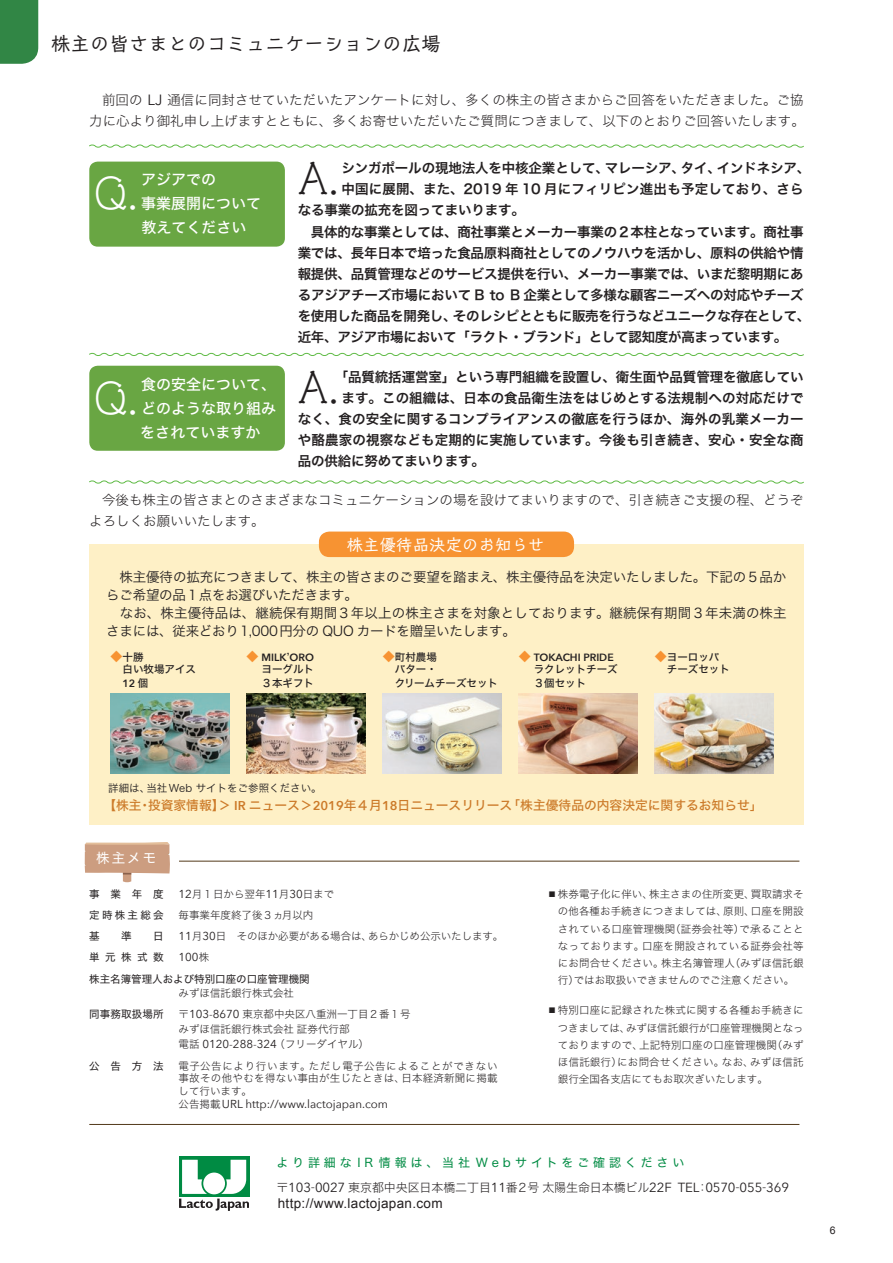
<style>
.page{position:relative;width:893px;height:1263px;background:#fff}
.page>*{position:absolute;margin:0;border:0;box-sizing:border-box;transform-origin:0 0}
.t1{font:300 40.65px "Cinema Letter Std";color:#fff}
.t2{font:300 39.9px "Cinema Letter Std";color:#231f20}
.t3{font:19.5px "Talking Std";color:#231f20}
.t4{font:16.5px "Talking Std";color:#fff}
.t5{font:15px/24px "Hira Kaku Std N W5";color:#fff}
.t6{font:13.5px "Hira Kaku Std N W6";letter-spacing:-.01em;color:#231f20}
.t7{font:13.5px/21px "Hira Kaku Std N W2";color:#231f20;text-align:right}
.t8{font:13.5px/18px "Hira Kaku Std N W3";letter-spacing:-.01em;color:#231f20}
.t9{font:13.5px "Hira Kaku Std N W6";letter-spacing:.015em;color:#231f20}
.t10{font:13.5px "Hira Kaku Std N W6";letter-spacing:.01em;color:#231f20}
.t11{font:13.5px "Arial";letter-spacing:.025em;color:#231f20}
.t12{font:13.5px "Hira Kaku Std N W4";color:#fff}
.t13{font:13.2px "Avenir Next";letter-spacing:-.01em;color:#231f20}
.t14{font:12.75px "Hira Kaku Std N W5";color:#cc7a29}
.t15{font:12px "Hira Kaku Std N W4";letter-spacing:.32em;color:#008b43}
.t16{font:11.55px "Avenir Next";color:#231f20}
.t17{font:10.5px/17.2px "Hira Kaku Std N W2";color:#231f20;text-align:justify}
.t18{font:10.5px/12.1px "Hira Kaku Std N W5";color:#231f20}
.t19{font:10.5px "Hira Kaku Std N W4";letter-spacing:.015em;color:#231f20}
.t20{font:600 10.5px "Avenir Next";color:#231f20}
.t21{font:10.5px "Hira Kaku Std N W3";color:#231f20}
.t22{font:10.5px "Arial";color:#231f20}
.s1{font-family:"Avenir Next";font-size:14.85px}
.s2{font-size:12px;color:#f79332}
.s3{font-family:"Hira Kaku Std N W5";font-weight:400}
.s4{font-family:"Hira Kaku Std N W5";font-weight:400;font-size:12px;color:#f79332}
.s5{font-family:"Avenir Next";font-weight:600}
.s6{font-family:"Avenir Next";font-size:11.55px}
.s7{font-family:"Hira Kaku Std N W2";font-size:10.5px}
.s8{font-size:7.35px}
.s9{font-family:"Hira Kaku Std N W2";font-size:12px}
</style>
<div class="page">
<div style="left:89px;top:162px;width:196px;height:85px;background:#69a643;border-radius:9px"></div>
<div style="left:89px;top:366px;width:196px;height:85px;background:#69a643;border-radius:9px"></div>
<svg style="left:85px;top:842px;width:85px;height:40px"></svg>
<svg style="left:179px;top:1157px;width:70px;height:3px"></svg>
<svg style="left:179px;top:1160px;width:70px;height:51px"></svg>
<svg style="left:201px;top:1171px;width:26px;height:25px"></svg>
<div style="left:203px;top:1172px;width:22px;height:22px;background:#fff;border-radius:50%"></div>
<hr style="left:179px;top:861px;width:620px;height:1px;background:#523919">
<hr style="left:89px;top:1124px;width:710px;height:1px;background:#523919">
<svg style="left:89px;top:352px;width:715px;height:4px"></svg>
<svg style="left:89px;top:144px;width:715px;height:4px"></svg>
<svg style="left:89px;top:480px;width:715px;height:4px"></svg>
<div style="left:89px;top:544px;width:715px;height:281px;background:#fef0c6"></div>
<img style="left:111px;top:693px;width:119px;height:81px">
<img style="left:247px;top:693px;width:119px;height:81px">
<img style="left:383px;top:693px;width:119px;height:81px">
<img style="left:519px;top:693px;width:119px;height:81px">
<img style="left:655px;top:693px;width:119px;height:81px">
<div style="left:319px;top:531px;width:255px;height:26px;background:#f79332;border-radius:10px"></div>
<div style="left:0;top:0;width:38px;height:64px;background:#318645"></div>
<h3 class="t3" style="left:51px;top:29px;width:391px">株主の皆さまとのコミュニケーションの広場</h3>
<p class="t7" style="left:89px;top:90px;width:717px">前回の <span class="s1">LJ</span> 通信に同封させていただいたアンケートに対し、多くの株主の皆さまからご回答をいただきました。ご協力に心より御礼申し上げますとともに、多くお寄せいただいたご質問につきまして、以下のとおりご回答いたします。</p>
<h1 class="t1" style="left:94px;top:163px;width:46px">Q.</h1>
<h3 class="t5" style="left:141px;top:168px;width:122px">アジアでの<br>事業展開について教えてください</h3>
<h1 class="t1" style="left:94px;top:367px;width:46px">Q.</h1>
<h3 class="t5" style="left:140px;top:372px;width:137px;text-align:justify">食の安全について、どのような取り組みをされていますか</h3>
<h2 class="t2" style="left:298px;top:149px;width:43px">A.</h2>
<p class="t6" style="left:341px;top:158px;width:470px">シンガポールの現地法人を中核企業として、マレーシア、タイ、インドネシア、</p>
<p class="t9" style="left:341px;top:179px;width:464px">中国に展開、また、2019 年 10 月にフィリピン進出も予定しており、さら</p>
<p class="t6" style="left:298px;top:200px;width:229px">なる事業の拡充を図ってまいります。</p>
<p class="t6" style="left:298px;top:221px;width:507px">　具体的な事業としては、商社事業とメーカー事業の２本柱となっています。商社事</p>
<p class="t6" style="left:298px;top:242px;width:507px">業では、長年日本で培った食品原料商社としてのノウハウを活かし、原料の供給や情</p>
<p class="t6" style="left:298px;top:263px;width:507px">報提供、品質管理などのサービス提供を行い、メーカー事業では、いまだ黎明期にあ</p>
<p class="t6" style="left:298px;top:284px;width:507px">るアジアチーズ市場において B to B 企業として多様な顧客ニーズへの対応やチーズ</p>
<p class="t6" style="left:298px;top:305px;width:514px">を使用した商品を開発し、そのレシピとともに販売を行うなどユニークな存在として、</p>
<p class="t6" style="left:298px;top:326px;width:491px">近年、アジア市場において「ラクト・ブランド」として認知度が高まっています。</p>
<h2 class="t2" style="left:298px;top:357px;width:43px">A.</h2>
<p class="t6" style="left:335px;top:366px;width:470px">「品質統括運営室」という専門組織を設置し、衛生面や品質管理を徹底してい</p>
<p class="t10" style="left:341px;top:387px;width:464px">ます。この組織は、日本の食品衛生法をはじめとする法規制への対応だけで</p>
<p class="t9" style="left:298px;top:408px;width:508px">なく、食の安全に関するコンプライアンスの徹底を行うほか、海外の乳業メーカー</p>
<p class="t9" style="left:298px;top:429px;width:507px">や酪農家の視察なども定期的に実施しています。今後も引き続き、安心・安全な商</p>
<p class="t6" style="left:298px;top:450px;width:189px">品の供給に努めてまいります。</p>
<p class="t7" style="left:89px;top:489px;width:716px;text-align:left;text-indent:13px">今後も株主の皆さまとのさまざまなコミュニケーションの場を設けてまいりますので、引き続きご支援の程、どうぞよろしくお願いいたします。</p>
<h3 class="t4" style="left:347px;top:532px;width:199px">株主優待品決定のお知らせ</h3>
<p class="t8" style="left:106px;top:567px;width:682px">　株主優待の拡充につきまして、株主の皆さまのご要望を踏まえ、株主優待品を決定いたしました。下記の５品からご希望の品１点をお選びいただきます。<br>　なお、株主優待品は、継続保有期間３年以上の株主さまを対象としております。継続保有期間３年未満の株主さまには、従来どおり1,000円分の QUO カードを贈呈いたします。</p>
<p class="t18" style="left:123px;top:651px;width:75px;text-indent:-12px"><span class="s2">◆</span>十勝　<br>白い牧場アイス</p>
<p class="t20" style="left:123px;top:674px;width:27px">12 <span class="s3">個</span></p>
<p class="t20" style="left:247px;top:648px;width:69px"><span class="s4">◆</span> MILK<span class="s3">ʼ</span>ORO</p>
<p class="t18" style="left:262px;top:663px;width:54px;line-height:13.5px">ヨーグルト<br>３本ギフト</p>
<p class="t18" style="left:383px;top:651px;width:55px;text-align:right"><span class="s2">◆</span>町村農場バター・</p>
<p class="t18" style="left:395px;top:677px;width:105px">クリームチーズセット</p>
<p class="t20" style="left:519px;top:648px;width:96px"><span class="s4">◆</span> TOKACHI PRIDE</p>
<p class="t18" style="left:534px;top:663px;width:85px;line-height:13.5px">ラクレットチーズ<br>３個セット</p>
<p class="t18" style="left:667px;top:651px;width:64px;text-indent:-12px"><span class="s2">◆</span>ヨーロッパチーズセット</p>
<p class="t21" style="left:108px;top:780px;width:215px">詳細は、当社Web サイトをご参照ください。</p>
<p class="t14" style="left:103px;top:796px;width:661px">【株主・投資家情報】＞ <span class="s5">IR</span> ニュース＞<span class="s5">2019</span>年４月<span class="s5">18</span>日ニュースリリース「株主優待品の内容決定に関するお知らせ」</p>
<p class="t12" style="left:96px;top:848px;width:62px">株主メモ</p>
<p class="t19" style="left:89px;top:886px;width:76px">事業年度</p>
<p class="t17" style="left:179px;top:885px;width:157px"><span class="s6">12</span>月１日から翌年<span class="s6">11</span>月<span class="s6">30</span>日まで</p>
<p class="t19" style="left:89px;top:907px;width:76px">定時株主総会</p>
<p class="t17" style="left:179px;top:906px;width:136px">毎事業年度終了後３ヵ月以内</p>
<p class="t19" style="left:89px;top:928px;width:12px">基</p>
<p class="t19" style="left:121px;top:928px;width:12px">準</p>
<p class="t19" style="left:153px;top:928px;width:12px">日</p>
<p class="t17" style="left:179px;top:927px;width:326px"><span class="s6">11</span>月<span class="s6">30</span>日　そのほか必要がある場合は、あらかじめ公示いたします。</p>
<p class="t19" style="left:89px;top:949px;width:76px">単元株式数</p>
<p class="t16" style="left:179px;top:948px;width:32px">100<span class="s7">株</span></p>
<p class="t19" style="left:89px;top:971px;width:222px">株主名簿管理人および特別口座の口座管理機関</p>
<p class="t17" style="left:179px;top:984px;width:117px">みずほ信託銀行株式会社</p>
<p class="t19" style="left:89px;top:1006px;width:76px">同事務取扱場所</p>
<p class="t17" style="left:179px;top:1007px;width:233px;line-height:15px">〒<span class="s6">103-8670</span> 東京都中央区八重洲一丁目２番１号みずほ信託銀行株式会社証券代行部</p>
<p class="t16" style="left:179px;top:1035px;width:192px"><span class="s7">電話</span> 0120-288-324 <span class="s7">（フリーダイヤル）</span></p>
<p class="t19" style="left:89px;top:1058px;width:76px">公告方法</p>
<p class="t17" style="left:179px;top:1059px;width:320px;line-height:12.8px">電子公告により行います。ただし電子公告によることができない事故その他やむを得ない事由が生じたときは、日本経済新聞に掲載して行います。</p>
<p class="t16" style="left:179px;top:1094px;width:211px"><span class="s7">公告掲載</span>URL http://www.lactojapan.com</p>
<p class="t17" style="left:558px;top:885px;width:247px;text-indent:-9px"><span class="s8">■</span> 株券電子化に伴い、株主さまの住所変更、買取請求その他各種お手続きにつきましては、原則、口座を開設されている口座管理機関（証券会社等）で承ることとなっております。口座を開設されている証券会社等にお問合せください。株主名簿管理人（みずほ信託銀行）ではお取扱いできませんのでご注意ください。</p>
<p class="t17" style="left:558px;top:1001px;width:247px;text-indent:-9px"><span class="s8">■</span> 特別口座に記録された株式に関する各種お手続きにつきましては、みずほ信託銀行が口座管理機関となっておりますので、上記特別口座の口座管理機関（みずほ信託銀行）にお問合せください。なお、みずほ信託銀行全国各支店にてもお取次ぎいたします。</p>
<p class="t15" style="left:276px;top:1153px;width:410px">より詳細な IR 情報は、当社 Webサイトをご確認ください</p>
<p class="t13" style="left:276px;top:1176px;width:514px"><span class="s9">〒</span>103-0027 <span class="s9">東京都中央区日本橋二丁目</span>11<span class="s9">番２号太陽生命日本橋ビル</span>22F TEL<span class="s9">：</span>0570-055-369</p>
<p class="t11" style="left:278px;top:1194px;width:166px">http://www.lactojapan.com</p>
<p class="t22" style="left:830px;top:1223px;width:7px">6</p>
</div>
